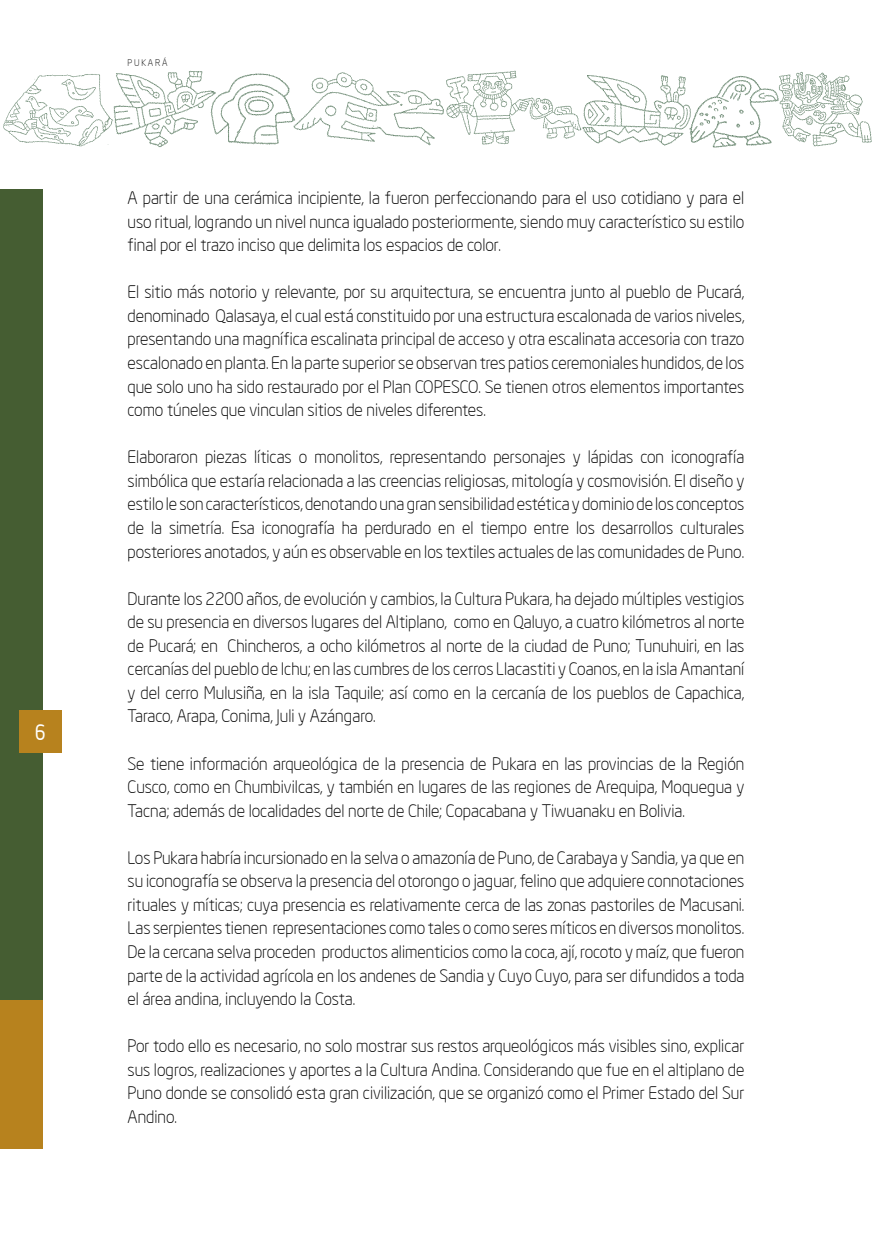
<style>
.page{position:relative;width:872px;height:1255px;background:#fff}
.page>*{position:absolute;margin:0;border:0;box-sizing:border-box;transform-origin:0 0}
.t1{font:21px "Neo Sans Intel";color:#fff;scale:.85 1}
.t2{font:300 16.95px/23.5px "Neo Sans Intel";color:#000;text-align:justify}
.t3{font:300 9px "Neo Sans Intel";letter-spacing:.2em;color:#000}
</style>
<div class="page">
<img style="left:3px;top:70px;width:869px;height:78px">
<div style="left:0;top:189px;width:43px;height:810px;background:#455d32"></div>
<div style="left:0;top:999px;width:43px;height:149px;background:#b7821e"></div>
<div style="left:19px;top:710px;width:43px;height:43px;background:#b7821e"></div>
<p class="t1" style="left:35px;top:719px;width:14px">6</p>
<p class="t3" style="left:128px;top:58px;width:41px">PUKARá</p>
<p class="t2" style="left:128px;top:186px;width:618px">A partir de una cerámica incipiente, la fueron perfeccionando para el uso cotidiano y para el uso ritual, logrando un nivel nunca igualado posteriormente, siendo muy característico su estilo final por el trazo inciso que delimita los espacios de color.</p>
<p class="t2" style="left:128px;top:280px;width:618px">El sitio más notorio y relevante, por su arquitectura, se encuentra junto al pueblo de Pucará, denominado Qalasaya, el cual está constituido por una estructura escalonada de varios niveles, presentando una magnífica escalinata principal de acceso y otra escalinata accesoria con trazo escalonado en planta. En la parte superior se observan tres patios ceremoniales hundidos, de los que solo uno ha sido restaurado por el Plan COPESCO. Se tienen otros elementos importantes como túneles que vinculan sitios de niveles diferentes.</p>
<p class="t2" style="left:128px;top:445px;width:618px">Elaboraron piezas líticas o monolitos, representando personajes y lápidas con iconografía simbólica que estaría relacionada a las creencias religiosas, mitología y cosmovisión. El diseño y estilo le son característicos, denotando una gran sensibilidad estética y dominio de los conceptos de la simetría. Esa iconografía ha perdurado en el tiempo entre los desarrollos culturales posteriores anotados, y aún es observable en los textiles actuales de las comunidades de Puno.</p>
<p class="t2" style="left:128px;top:586px;width:618px">Durante los 2200 años, de evolución y cambios, la Cultura Pukara, ha dejado múltiples vestigios de su presencia en diversos lugares del Altiplano, como en Qaluyo, a cuatro kilómetros al norte de Pucará; en Chincheros, a ocho kilómetros al norte de la ciudad de Puno; Tunuhuiri, en las cercanías del pueblo de Ichu; en las cumbres de los cerros Llacastiti y Coanos, en la isla Amantaní y del cerro Mulusiña, en la isla Taquile; así como en la cercanía de los pueblos de Capachica, Taraco, Arapa, Conima, Juli y Azángaro.</p>
<p class="t2" style="left:128px;top:751px;width:618px">Se tiene información arqueológica de la presencia de Pukara en las provincias de la Región Cusco, como en Chumbivilcas, y también en lugares de las regiones de Arequipa, Moquegua y Tacna; además de localidades del norte de Chile; Copacabana y Tiwuanaku en Bolivia.</p>
<p class="t2" style="left:128px;top:845px;width:618px">Los Pukara habría incursionado en la selva o amazonía de Puno, de Carabaya y Sandia, ya que en su iconografía se observa la presencia del otorongo o jaguar, felino que adquiere connotaciones rituales y míticas; cuya presencia es relativamente cerca de las zonas pastoriles de Macusani.<br>Las serpientes tienen representaciones como tales o como seres míticos en diversos monolitos.<br>De la cercana selva proceden productos alimenticios como la coca, ají, rocoto y maíz, que fueron parte de la actividad agrícola en los andenes de Sandia y Cuyo Cuyo, para ser difundidos a toda el área andina, incluyendo la Costa.</p>
<p class="t2" style="left:128px;top:1034px;width:618px">Por todo ello es necesario, no solo mostrar sus restos arqueológicos más visibles sino, explicar sus logros, realizaciones y aportes a la Cultura Andina. Considerando que fue en el altiplano de Puno donde se consolidó esta gran civilización, que se organizó como el Primer Estado del Sur Andino.</p>
</div>
